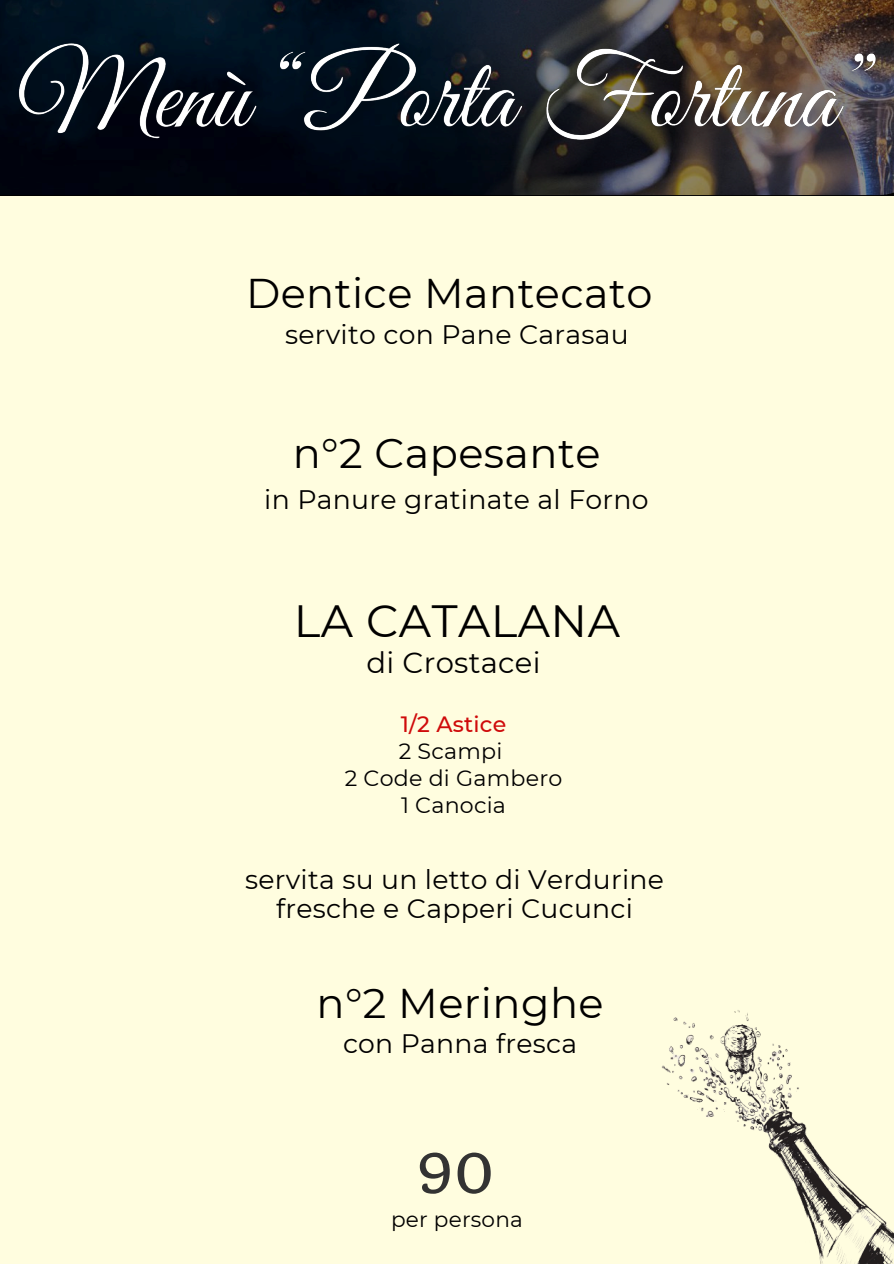
<style>
.page{position:relative;width:894px;height:1264px;background:#fff}
.page>*{position:absolute;margin:0;border:0;box-sizing:border-box;transform-origin:0 0}
.t1{font:54px "Quando";color:#333}
.t2{font:45.15px "Montserrat";letter-spacing:.01em;color:#000}
.t3{font:41.55px "Montserrat";letter-spacing:.01em;color:#000}
.t4{font:29.1px "Montserrat";letter-spacing:.01em;color:#000}
.t5{font:26.7px/29.4px "Montserrat";letter-spacing:.01em;color:#000;text-align:center}
.t6{font:22.2px "Montserrat";letter-spacing:.01em;color:#000}
.t7{font:500 22.2px "Montserrat";letter-spacing:.01em;color:#cf0b0b}
.t8{font:21.6px "Montserrat";letter-spacing:.01em;color:#000}
</style>
<div class="page">
<div style="left:0;top:0;width:893px;height:1263px;background:#fffddf"></div>
<img style="left:0;top:0;width:893px;height:195px">
<img style="left:661px;top:1010px;width:232px;height:253px">
<img style="left:0;top:2px;width:893px;height:187px">
<h4 class="t3" style="left:246px;top:268px;width:408px">Dentice Mantecato</h4>
<h2 class="t5" style="left:285px;top:320px;width:345px">servito con Pane Carasau</h2>
<h4 class="t3" style="left:293px;top:427px;width:309px">n°2 Capesante</h4>
<p class="t5" style="left:264px;top:485px;width:386px">in Panure gratinate al Forno</p>
<h3 class="t2" style="left:294px;top:593px;width:327px">LA CATALANA</h3>
<p class="t4" style="left:366px;top:644px;width:175px">di Crostacei</p>
<p class="t7" style="left:400px;top:710px;width:107px">1/2 Astice</p>
<h4 class="t6" style="left:398px;top:737px;width:105px">2 Scampi</h4>
<h3 class="t6" style="left:344px;top:764px;width:219px">2 Code di Gambero</h3>
<p class="t6" style="left:401px;top:791px;width:106px">1 Canocia</p>
<p class="t5" style="left:245px;top:864px;width:420px">servita su un letto di Verdurine fresche e Capperi Cucunci</p>
<p class="t3" style="left:316px;top:977px;width:288px">n°2 Meringhe</p>
<h3 class="t5" style="left:343px;top:1028px;width:236px">con Panna fresca</h3>
<h4 class="t1" style="left:415px;top:1139px;width:81px">90</h4>
<h4 class="t8" style="left:391px;top:1205px;width:133px">per persona</h4>
</div>
